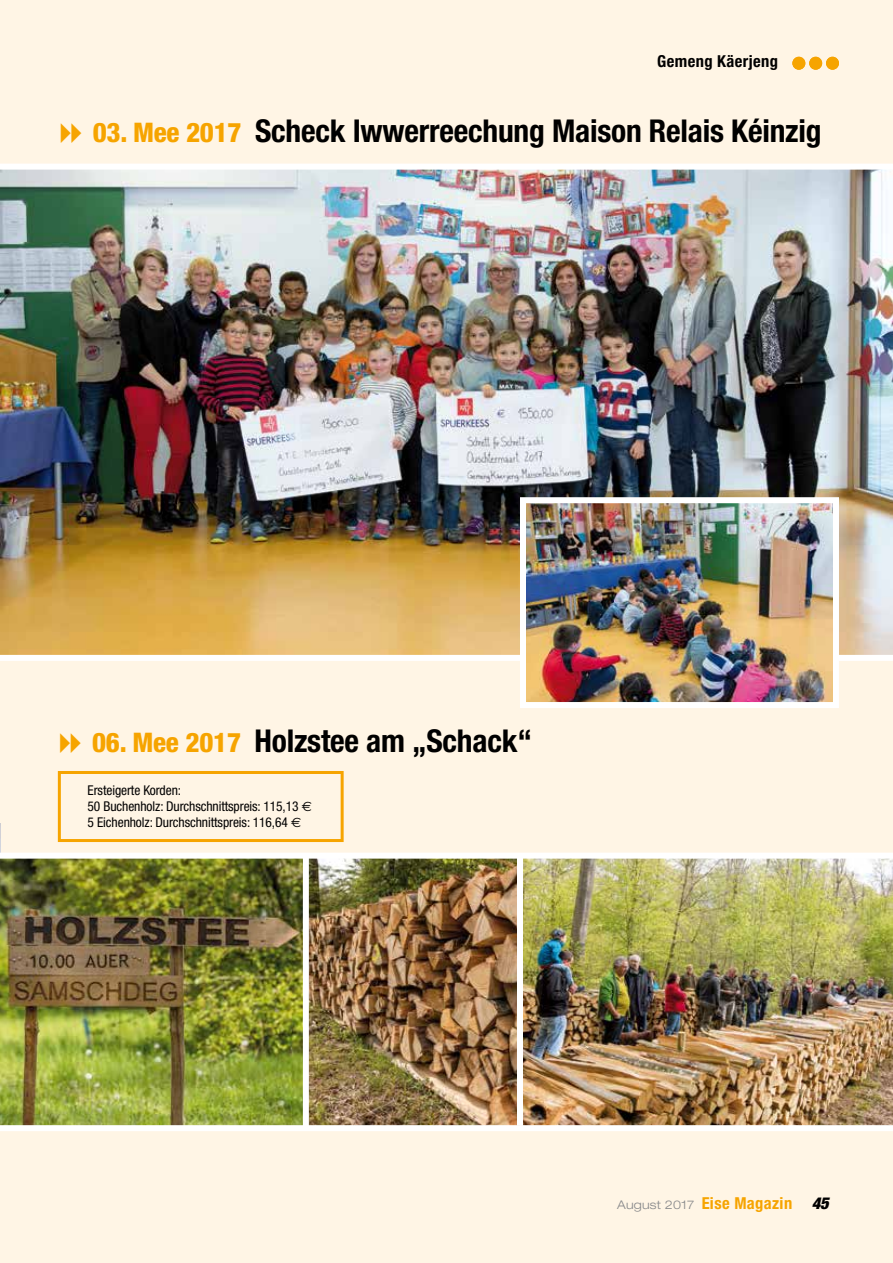
<style>
.page{position:relative;width:893px;height:1263px;background:#fff5e5}
.page>*{position:absolute;margin:0;border:0;box-sizing:border-box;transform-origin:0 0}
.t1{font:700 condensed 31.5px "Helvetica Neue";letter-spacing:-.005em;color:#000}
.t2{font:700 condensed 16.5px "Helvetica Neue";letter-spacing:.025em;color:#f6a400}
.t3{font:700 condensed 16.5px "Helvetica Neue";letter-spacing:.025em;color:#000}
.t4{font:condensed 13.5px/16.2px "Helvetica Neue";letter-spacing:-.005em;color:#000}
.s1{font-weight:800;font-size:27px;color:#f6a400}
.s2{font-family:"Euro Sans";font-stretch:normal}
.s3{font-weight:300;font-stretch:expanded;font-size:12px;color:#87888a}
.s4{font-weight:900;font-style:italic;color:#000}
</style>
<div class="page">
<div style="left:792px;top:57px;width:13px;height:13px;background:#f6a400;border-radius:50%"></div>
<div style="left:809px;top:57px;width:13px;height:13px;background:#f6a400;border-radius:50%"></div>
<div style="left:826px;top:57px;width:13px;height:13px;background:#f6a400;border-radius:50%"></div>
<img style="left:0;top:823px;width:1px;height:30px">
<img style="left:0;top:170px;width:893px;height:485px">
<div style="left:0;top:164px;width:893px;height:6px;background:#fff"></div>
<div style="left:0;top:655px;width:893px;height:6px;background:#fff"></div>
<img style="left:0;top:859px;width:303px;height:266px">
<img style="left:309px;top:859px;width:584px;height:266px">
<div style="left:0;top:853px;width:893px;height:6px;background:#fff"></div>
<div style="left:0;top:1125px;width:893px;height:6px;background:#fff"></div>
<div style="left:303px;top:855px;width:6px;height:272px;background:#fff"></div>
<div style="left:517px;top:855px;width:6px;height:271px;background:#fff"></div>
<img style="left:527px;top:504px;width:305px;height:197px">
<div style="left:520px;top:497px;width:319px;height:211px;border:6px solid #fff"></div>
<div style="left:58px;top:771px;width:286px;height:71px;border:3px solid #f6a400"></div>
<p class="t3" style="left:657px;top:51px;width:122px">Gemeng Käerjeng</p>
<h1 class="t1" style="left:93px;top:112px;width:730px"><span class="s1">03. Mee 2017</span> Scheck Iwwerreechung Maison Relais Kéinzig</h1>
<h1 class="t1" style="left:92px;top:722px;width:441px"><span class="s1">06. Mee 2017</span> Holzstee am „Schack“</h1>
<p class="t4" style="left:88px;top:782px;width:226px">Ersteigerte Korden:<br>50 Buchenholz: Durchschnittspreis: 115,13 <span class="s2">e<br></span>5 Eichenholz: Durchschnittspreis: 116,64 <span class="s2">e</span></p>
<p class="t2" style="left:617px;top:1193px;width:213px"><span class="s3">August 2017</span> Eise Magazin <span class="s4">45</span></p>
</div>
